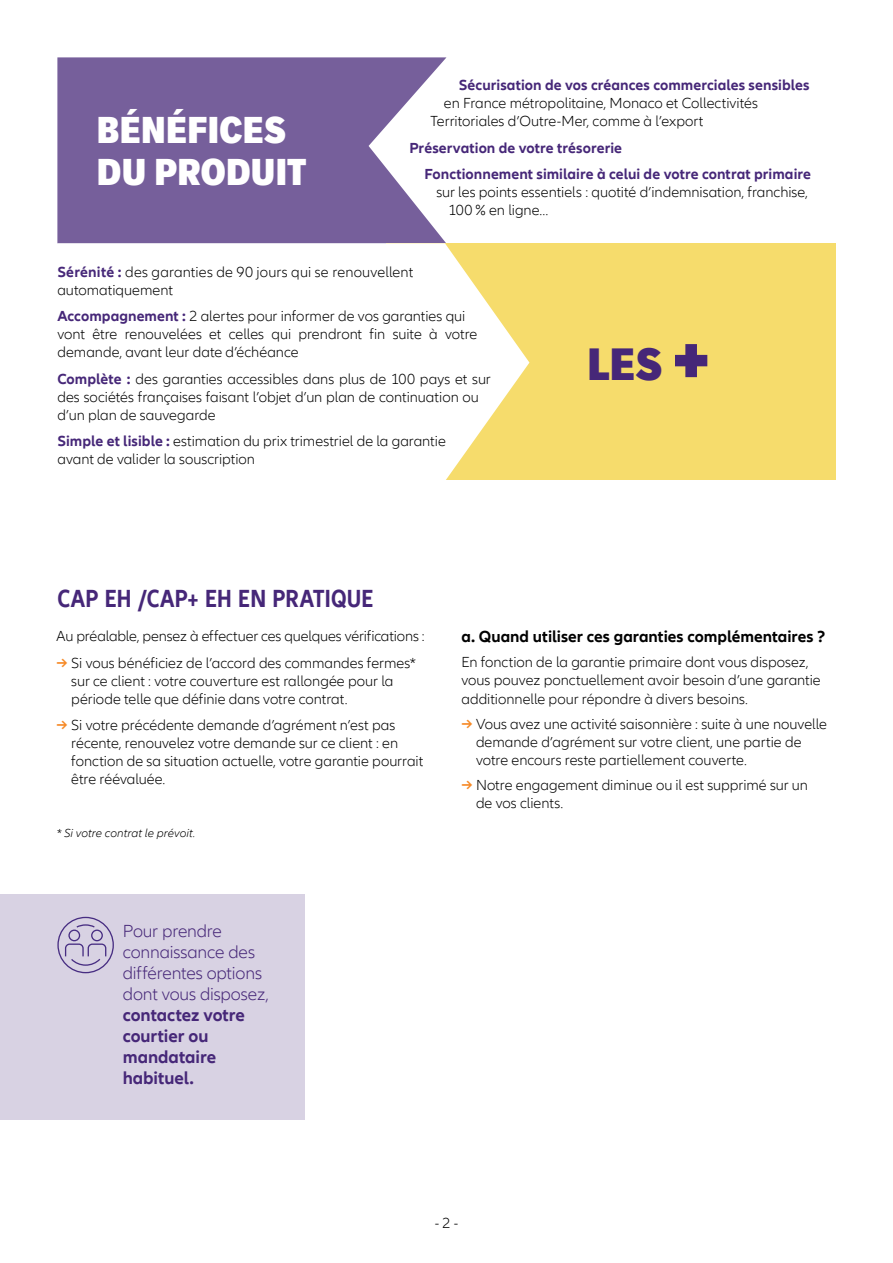
<style>
.page{position:relative;width:893px;height:1263px;background:#fff}
.page>*{position:absolute;margin:0;border:0;box-sizing:border-box;transform-origin:0 0}
.t1{font:900 condensed 43.95px "Applied Sans Pro";color:#462778}
.t2{font:900 condensed 36.3px/41.7px "Applied Sans Pro";letter-spacing:.01em;color:#fff}
.t3{font:700 condensed 25.5px "Allianz Neo";letter-spacing:.01em;color:#462778}
.t4{font:300 18px/21px "Allianz Neo";letter-spacing:-.01em;color:#462778}
.t5{font:700 18px/21px "Allianz Neo";color:#462778}
.t6{font:700 16.5px "Allianz Neo";color:#000}
.t7{font:300 15px/18px "Allianz Neo";color:#000}
.t8{font:700 15px/26.5px "Allianz Neo";letter-spacing:.005em;color:#462778}
.t9{font:italic 300 12px "Allianz Neo";letter-spacing:.005em;color:#000}
.s1{font-weight:700;color:#462778}
.s2{font-size:72.45px}
.s3{font-weight:600;color:#f68926}
</style>
<div class="page">
<svg style="left:57px;top:57px;width:389px;height:185px;background:#846fa5"></svg>
<div style="left:386px;top:244px;width:450px;height:236px;background:#f6dc6c"></div>
<svg style="left:57px;top:242px;width:474px;height:238px"></svg>
<div style="left:0;top:894px;width:304px;height:225px;background:#d8d2e3"></div>
<div style="left:57px;top:917px;width:57px;height:56px;border:1px solid #472d82;border-radius:50%"></div>
<svg style="left:64px;top:924px;width:43px;height:42px"></svg>
<h2 class="t2" style="left:97px;top:109px;width:211px">BÉNÉFICES<br>DU PRODUIT</h2>
<p class="t8" style="left:459px;top:72px;width:352px">Sécurisation de vos créances commerciales sensibles</p>
<p class="t7" style="left:430px;top:95px;width:329px;text-indent:14px">en France métropolitaine, Monaco et Collectivités<br>Territoriales d’Outre-Mer, comme à l’export</p>
<p class="t8" style="left:424px;top:135px;width:388px;text-indent:-15px">Préservation de votre trésorerie<br>Fonctionnement similaire à celui de votre contrat primaire</p>
<p class="t7" style="left:448px;top:184px;width:361px;text-indent:-12px">sur les points essentiels : quotité d’indemnisation, franchise,<br>100 % en ligne…</p>
<p class="t7" style="left:57px;top:263px;width:357px"><span class="s1">Sérénité :</span> des garanties de 90 jours qui se renouvellent automatiquement</p>
<p class="t7" style="left:57px;top:308px;width:422px"><span class="s1">Accompagnement :</span> 2 alertes pour informer de vos garanties qui vont être renouvelées et celles qui prendront fin suite à votre demande, avant leur date d’échéance</p>
<p class="t7" style="left:57px;top:370px;width:435px"><span class="s1">Complète :</span> des garanties accessibles dans plus de 100 pays et sur des sociétés françaises faisant l’objet d’un plan de continuation ou d’un plan de sauvegarde</p>
<p class="t7" style="left:57px;top:433px;width:390px"><span class="s1">Simple et lisible :</span> estimation du prix trimestriel de la garantie avant de valider la souscription</p>
<h1 class="t1" style="left:587px;top:337px;width:124px">LES <span class="s2">+</span></h1>
<h3 class="t3" style="left:57px;top:584px;width:318px">CAP EH /CAP+ EH EN PRATIQUE</h3>
<p class="t7" style="left:57px;top:627px;width:369px">Au préalable, pensez à effectuer ces quelques vérifications :</p>
<p class="t7" style="left:71px;top:654px;width:346px;text-indent:-15px"><span class="s3">→</span> Si vous bénéficiez de l’accord des commandes fermes* sur ce client : votre couverture est rallongée pour la période telle que définie dans votre contrat.</p>
<p class="t7" style="left:71px;top:716px;width:354px;text-indent:-15px"><span class="s3">→</span> Si votre précédente demande d’agrément n’est pas récente, renouvelez votre demande sur ce client : en fonction de sa situation actuelle, votre garantie pourrait être réévaluée.</p>
<p class="t9" style="left:57px;top:826px;width:140px">* Si votre contrat le prévoit.</p>
<p class="t4" style="left:123px;top:921px;width:147px">Pour prendre connaissance des différentes options dont vous disposez,</p>
<p class="t5" style="left:123px;top:1005px;width:124px">contactez votre courtier ou mandataire habituel.</p>
<p class="t6" style="left:461px;top:627px;width:365px">a. Quand utiliser ces garanties complémentaires ?</p>
<p class="t7" style="left:461px;top:654px;width:361px">En fonction de la garantie primaire dont vous disposez, vous pouvez ponctuellement avoir besoin d’une garantie additionnelle pour répondre à divers besoins.</p>
<p class="t7" style="left:476px;top:715px;width:353px;text-indent:-15px"><span class="s3">→</span> Vous avez une activité saisonnière : suite à une nouvelle demande d’agrément sur votre client, une partie de votre encours reste partiellement couverte.</p>
<p class="t7" style="left:476px;top:776px;width:333px;text-indent:-15px"><span class="s3">→</span> Notre engagement diminue ou il est supprimé sur un de vos clients.</p>
<p class="t7" style="left:435px;top:1214px;width:25px">- 2 -</p>
</div>
